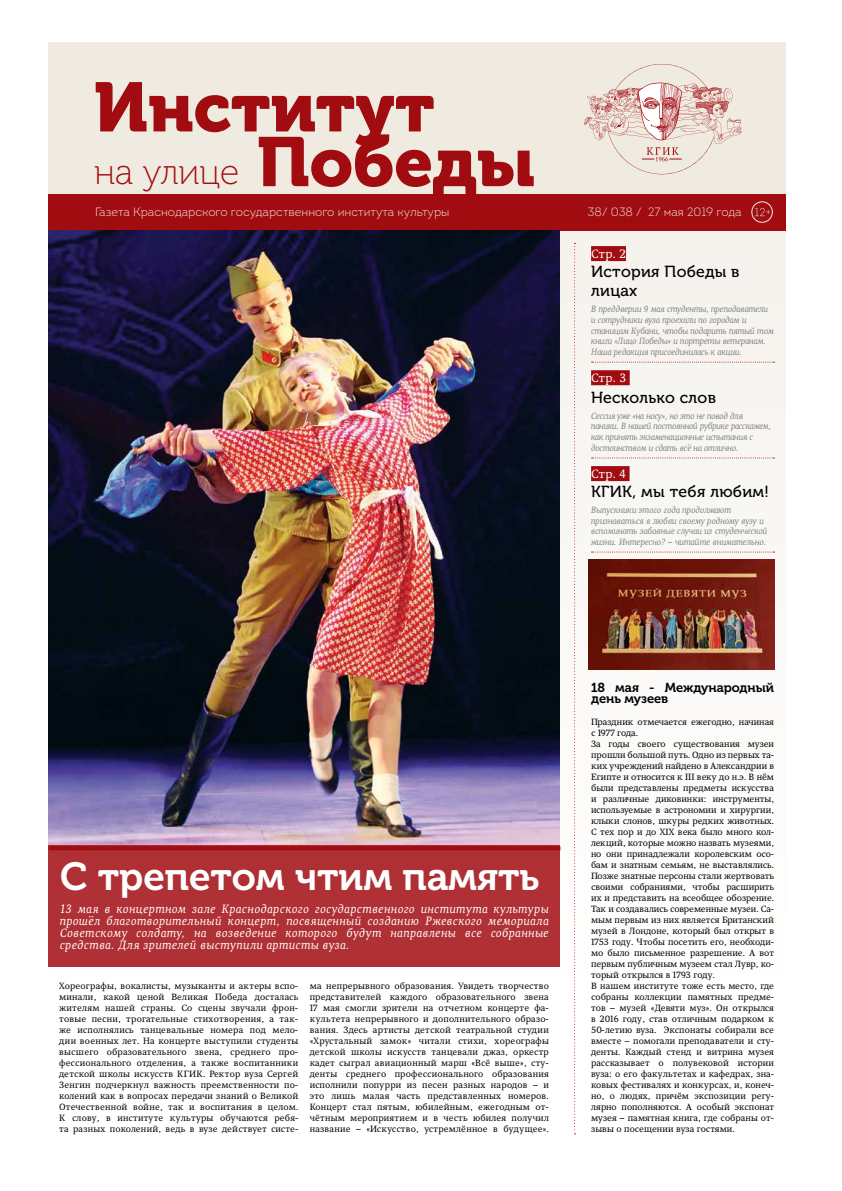
<style>
.page{position:relative;width:842px;height:1191px;background:#fff}
.page>*{position:absolute;margin:0;border:0;box-sizing:border-box;transform-origin:0 0}
.t1{font:69px "Museo Cyrillic 900";color:#a10c11}
.t2{font:39px "Museo Cyrillic 700";color:#fff}
.t3{font:35.7px "Museo Cyrillic 100";color:#a10c11}
.t4{font:16px/19.2px "Museo Cyrillic 500";letter-spacing:.02em;color:#000}
.t5{font:13px/11px "Museo Cyrillic 700";color:#000}
.t6{font:italic 12px/12px "Gregor";letter-spacing:.065em;color:#fff;text-align:justify}
.t7{font:300 12px "Intro";color:#efebe1}
.t8{font:12px "Gregor";letter-spacing:.02em;color:#fff}
.t9{font:9px/11px "Gregor";color:#000;text-align:justify}
.t10{font:italic 9px/10.8px "Gregor";color:#808285}
.s1{font-family:"Museo Cyrillic 900";font-size:69px}
</style>
<div class="page">
<div style="left:48px;top:42px;width:737px;height:165px;background:#efebe1"></div>
<div style="left:48px;top:194px;width:737px;height:37px;background:#a10c11"></div>
<div style="left:48px;top:231px;width:737px;height:747px;background:#fbf9f7"></div>
<img style="left:48px;top:231px;width:512px;height:615px">
<svg style="left:574px;top:243px;width:2px;height:891px"></svg>
<div style="left:751px;top:201px;width:22px;height:22px;border:1px solid #efebe1;border-radius:50%"></div>
<svg style="left:755px;top:208px;width:15px;height:8px"></svg>
<svg style="left:584px;top:64px;width:158px;height:110px"></svg>
<div style="left:591px;top:246px;width:35px;height:15px;background:#a10c11"></div>
<svg style="left:592px;top:361px;width:182px;height:1px"></svg>
<div style="left:591px;top:370px;width:39px;height:15px;background:#a10c11"></div>
<svg style="left:592px;top:457px;width:182px;height:1px"></svg>
<div style="left:591px;top:466px;width:38px;height:15px;background:#a10c11"></div>
<svg style="left:592px;top:551px;width:182px;height:1px"></svg>
<div style="left:48px;top:846px;width:512px;height:121px;background:#af3035"></div>
<img style="left:588px;top:560px;width:186px;height:109px">
<hr style="left:49px;top:846px;width:511px;height:4px;background:#a10c11">
<h1 class="t1" style="left:94px;top:68px;width:342px">Институт</h1>
<h3 class="t3" style="left:94px;top:152px;width:442px">на улице <span class="s1">Победы</span></h3>
<h3 class="t7" style="left:95px;top:204px;width:356px">Газета Краснодарского государственного института культуры</h3>
<h3 class="t7" style="left:588px;top:204px;width:155px">38/ 038 / 27 мая 2019 года</h3>
<h3 class="t8" style="left:591px;top:246px;width:36px">Стр. 2</h3>
<h3 class="t4" style="left:591px;top:262px;width:150px">История Победы в лицах</h3>
<p class="t10" style="left:591px;top:303px;width:184px">В преддверии 9 мая студенты, преподаватели и сотрудники вуза проехали по городам и станицам Кубани, чтобы подарить пятый том книги «Лицо Победы» и портреты ветеранам.<br>Наша редакция присоединилась к акции.</p>
<h3 class="t8" style="left:591px;top:370px;width:37px">Стр. 3</h3>
<h3 class="t4" style="left:591px;top:388px;width:126px">Несколько слов</h3>
<p class="t10" style="left:591px;top:410px;width:182px">Сессия уже «на носу», но это не повод для паники. В нашей постоянной рубрике расскажем, как принять экзаменационные испытания с достоинством и сдать всё на отлично.</p>
<h3 class="t8" style="left:591px;top:466px;width:36px">Стр. 4</h3>
<h3 class="t4" style="left:591px;top:482px;width:179px">КГИК, мы тебя любим!</h3>
<p class="t10" style="left:591px;top:504px;width:178px">Выпускники этого года продолжают признаваться в любви своему родному вузу и вспоминать забавные случаи из студенческой жизни. Интересно? – читайте внимательно.</p>
<h2 class="t2" style="left:60px;top:854px;width:481px">С трепетом чтим память</h2>
<p class="t6" style="left:60px;top:903px;width:490px">13 мая в концертном зале Краснодарского государственного института культуры прошёл благотворительный концерт, посвященный созданию Ржевского мемориала Советскому солдату, на возведение которого будут направлены все собранные средства. Для зрителей выступили артисты вуза.</p>
<p class="t9" style="left:59px;top:980px;width:241px">Хореографы, вокалисты, музыканты и актеры вспо&shy;минали, какой ценой Великая Победа досталась жителям нашей страны. Со сцены звучали фрон&shy;товые песни, трогательные стихотворения, а так&shy;же исполнялись танцевальные номера под мело&shy;дии военных лет. На концерте выступили студенты высшего образовательного звена, среднего про&shy;фессионального отделения, а также воспитанники детской школы искусств КГИК. Ректор вуза Сергей Зенгин подчеркнул важность преемственности по&shy;колений как в вопросах передачи знаний о Великой Отечественной войне, так и воспитания в целом.<br>К слову, в институте культуры обучаются ребя&shy;та разных поколений, ведь в вузе действует систе-</p>
<p class="t9" style="left:310px;top:980px;width:241px">ма непрерывного образования. Увидеть творчество представителей каждого образовательного звена 17 мая смогли зрители на отчетном концерте фа&shy;культета непрерывного и дополнительного образо&shy;вания. Здесь артисты детской театральной студии «Хрустальный замок» читали стихи, хореографы детской школы искусств танцевали джаз, оркестр кадет сыграл авиационный марш «Всё выше», сту&shy;денты среднего профессионального образования исполнили попурри из песен разных народов – и это лишь малая часть представленных номеров.<br>Концерт стал пятым, юбилейным, ежегодным от&shy;чётным мероприятием и в честь юбилея получил название – «Искусство, устремлённое в будущее».</p>
<h3 class="t5" style="left:591px;top:682px;width:184px">18 мая - Международный день музеев</h3>
<p class="t9" style="left:591px;top:716px;width:184px;text-align:left">Праздник отмечается ежегодно, начиная с 1977 года.<br>За годы своего существования музеи прошли большой путь. Одно из первых та&shy;ких учреждений найдено в Александрии в Египте и относится к III веку до н.э. В нём были представлены предметы искусства и различные диковинки: инструменты, используемые в астрономии и хирургии, клыки слонов, шкуры редких животных.<br>С тех пор и до XIX века было много кол&shy;лекций, которые можно назвать музеями, но они принадлежали королевским осо&shy;бам и знатным семьям, не выставлялись.<br>Позже знатные персоны стали жертвовать своими собраниями, чтобы расширить их и представить на всеобщее обозрение.<br>Так и создавались современные музеи. Са&shy;мым первым из них является Британский музей в Лондоне, который был открыт в 1753 году. Чтобы посетить его, необходи&shy;мо было письменное разрешение. А вот первым публичным музеем стал Лувр, ко&shy;торый открылся в 1793 году.<br>В нашем институте тоже есть место, где собраны коллекции памятных предме&shy;тов – музей «Девяти муз». Он открылся в 2016 году, став отличным подарком к 50-летию вуза. Экспонаты собирали все вместе – помогали преподаватели и сту&shy;денты. Каждый стенд и витрина музея рассказывает о полувековой истории вуза: о его факультетах и кафедрах, зна&shy;ковых фестивалях и конкурсах, и, конеч&shy;но, о людях, причём экспозиции регу&shy;лярно пополняются. А особый экспонат музея – памятная книга, где собраны от&shy;зывы о посещении вуза гостями.</p>
</div>
